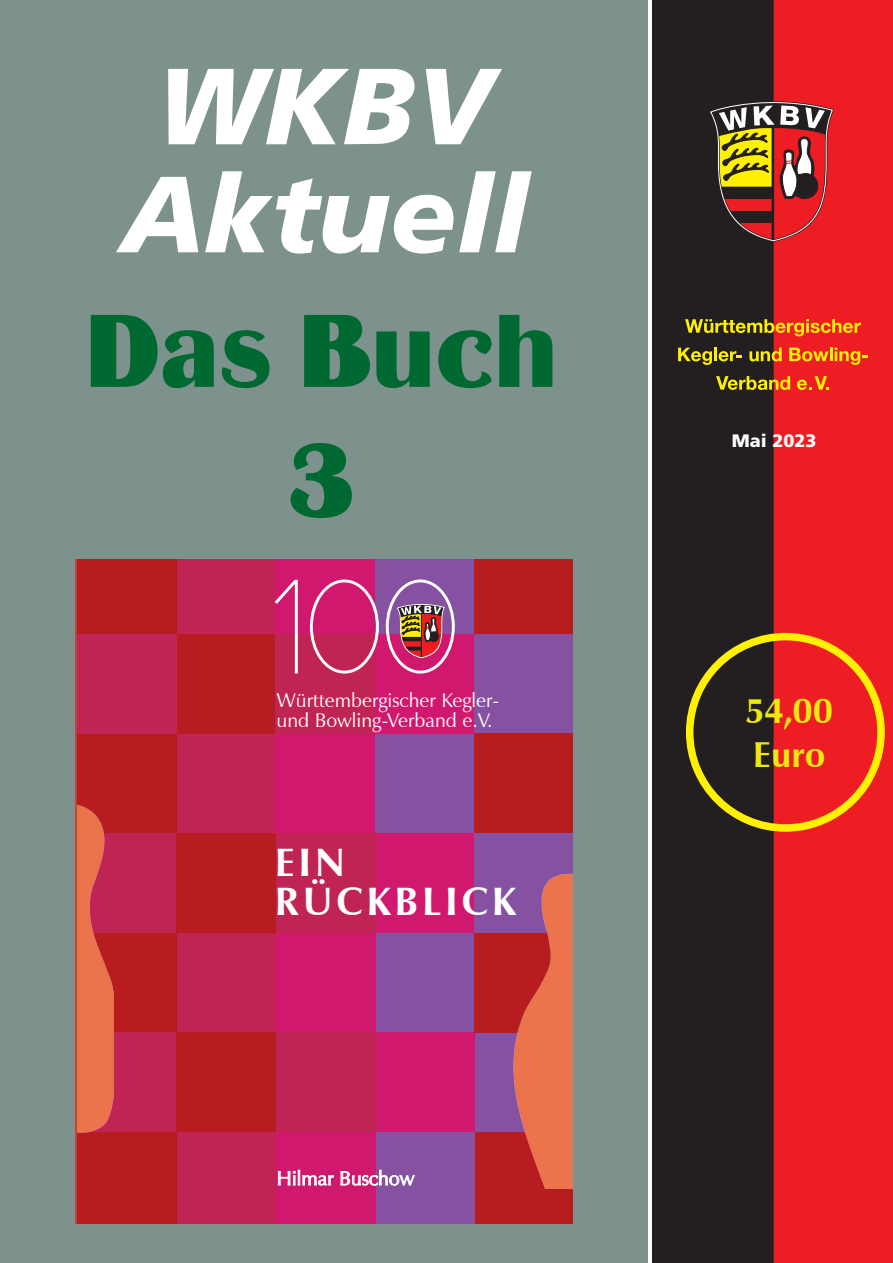
<style>
.page{position:relative;width:893px;height:1263px;background:#fff}
.page>*{position:absolute;margin:0;border:0;box-sizing:border-box;transform-origin:0 0}
.t1{font:italic 900 108px "Frutiger";color:#fff}
._11_Headline{font:108px/129.6px "Binner D";color:#006831;text-align:center}
.t2{font:700 39.6px/39.6px "Zapf Humanist 601 BT";letter-spacing:.1em;color:#fff}
.Lato{font:700 36px "Zapf Humanist 601 BT";color:#ece810}
.t3{font:19.8px/19.8px "Zapf Humanist 601 BT";color:#fff}
.t4{font:900 18px "Frutiger";color:#fff}
</style>
<div class="page">
<div style="left:0;top:0;width:648px;height:1263px;background:#7d928c"></div>
<div style="left:653px;top:0;width:120px;height:1263px;background:#231f20"></div>
<div style="left:773px;top:0;width:120px;height:1263px;background:#ee1d23"></div>
<svg style="left:716px;top:376px;width:74px;height:14px"></svg>
<svg style="left:797px;top:376px;width:31px;height:14px"></svg>
<svg style="left:678px;top:348px;width:64px;height:17px"></svg>
<svg style="left:749px;top:348px;width:33px;height:13px"></svg>
<svg style="left:789px;top:348px;width:79px;height:17px"></svg>
<svg style="left:685px;top:319px;width:176px;height:17px"></svg>
<svg style="left:707px;top:94px;width:129px;height:149px"></svg>
<hr style="left:75px;top:559px;width:2px;height:665px;background:#bf4534">
<div style="left:176px;top:559px;width:100px;height:75px;background:#bf2454"></div>
<div style="left:175px;top:733px;width:100px;height:100px;background:#bf2454"></div>
<div style="left:176px;top:933px;width:100px;height:99px;background:#bf2454"></div>
<div style="left:176px;top:1132px;width:101px;height:92px;background:#bf2454"></div>
<div style="left:374px;top:559px;width:100px;height:75px;background:#8551a0"></div>
<div style="left:374px;top:733px;width:100px;height:100px;background:#8551a0"></div>
<div style="left:375px;top:933px;width:100px;height:99px;background:#8551a0"></div>
<div style="left:376px;top:1132px;width:99px;height:92px;background:#8551a0"></div>
<div style="left:275px;top:559px;width:99px;height:75px;background:#d0196e"></div>
<div style="left:275px;top:733px;width:99px;height:100px;background:#d0196e"></div>
<div style="left:276px;top:933px;width:99px;height:99px;background:#d0196e"></div>
<div style="left:276px;top:1132px;width:100px;height:92px;background:#d0196e"></div>
<div style="left:78px;top:559px;width:99px;height:75px;background:#b61c20"></div>
<div style="left:78px;top:733px;width:99px;height:100px;background:#b61c20"></div>
<div style="left:78px;top:933px;width:99px;height:99px;background:#b61c20"></div>
<div style="left:77px;top:1132px;width:99px;height:92px;background:#b61c20"></div>
<div style="left:78px;top:634px;width:99px;height:99px;background:#bf2454"></div>
<div style="left:78px;top:833px;width:99px;height:100px;background:#bf2454"></div>
<div style="left:77px;top:1032px;width:99px;height:100px;background:#bf2454"></div>
<div style="left:374px;top:634px;width:100px;height:99px;background:#d0196e"></div>
<div style="left:374px;top:833px;width:100px;height:100px;background:#d0196e"></div>
<div style="left:375px;top:1032px;width:100px;height:100px;background:#d0196e"></div>
<div style="left:177px;top:634px;width:99px;height:99px;background:#b61c20"></div>
<div style="left:176px;top:833px;width:100px;height:99px;background:#b61c20"></div>
<div style="left:176px;top:1032px;width:100px;height:100px;background:#b61c20"></div>
<div style="left:275px;top:634px;width:99px;height:99px;background:#bf2454"></div>
<div style="left:276px;top:833px;width:99px;height:100px;background:#bf2454"></div>
<div style="left:276px;top:1032px;width:99px;height:100px;background:#bf2454"></div>
<div style="left:474px;top:634px;width:99px;height:99px;background:#8551a0"></div>
<div style="left:474px;top:833px;width:99px;height:100px;background:#8551a0"></div>
<div style="left:475px;top:1032px;width:98px;height:100px;background:#8551a0"></div>
<div style="left:474px;top:559px;width:99px;height:75px;background:#b61c20"></div>
<div style="left:474px;top:733px;width:99px;height:100px;background:#b61c20"></div>
<div style="left:475px;top:933px;width:98px;height:99px;background:#b61c20"></div>
<div style="left:475px;top:1132px;width:98px;height:92px;background:#b61c20"></div>
<svg style="left:397px;top:604px;width:47px;height:54px"></svg>
<div style="left:310px;top:579px;width:69px;height:94px;border:3px solid #fff;border-radius:50%"></div>
<hr style="left:295px;top:580px;width:3px;height:93px;background:#fff">
<svg style="left:274px;top:579px;width:24px;height:28px"></svg>
<div style="left:386px;top:579px;width:69px;height:94px;border:3px solid #fff;border-radius:50%"></div>
<img style="left:513px;top:873px;width:60px;height:316px">
<img style="left:77px;top:803px;width:36px;height:330px">
<svg style="left:278px;top:1169px;width:56px;height:17px"></svg>
<svg style="left:340px;top:1169px;width:75px;height:17px"></svg>
<div style="left:686px;top:633px;width:199px;height:199px;border:8px solid #fff101;border-radius:50%"></div>
<p class="t1" style="left:156px;top:42px;width:337px">WKBV</p>
<p class="t1" style="left:120px;top:150px;width:409px">Aktuell</p>
<p class="_11_Headline" style="left:86px;top:288px;width:473px">Das Buch<br>3</p>
<p class="t3" style="left:276px;top:691px;width:224px">Württembergischer Kegler&shy;und Bowling-Verband e.V.</p>
<h2 class="t2" style="left:275px;top:842px;width:243px">EIN<br>RÜCKBLICK</h2>
<p class="t3" style="left:277px;top:1168px;width:139px">Hilmar Buschow</p>
<p class="t4" style="left:732px;top:430px;width:86px">Mai 2023</p>
<p class="Lato" style="left:745px;top:689px;width:89px">54,00</p>
<p class="Lato" style="left:753px;top:732px;width:74px">Euro</p>
</div>
